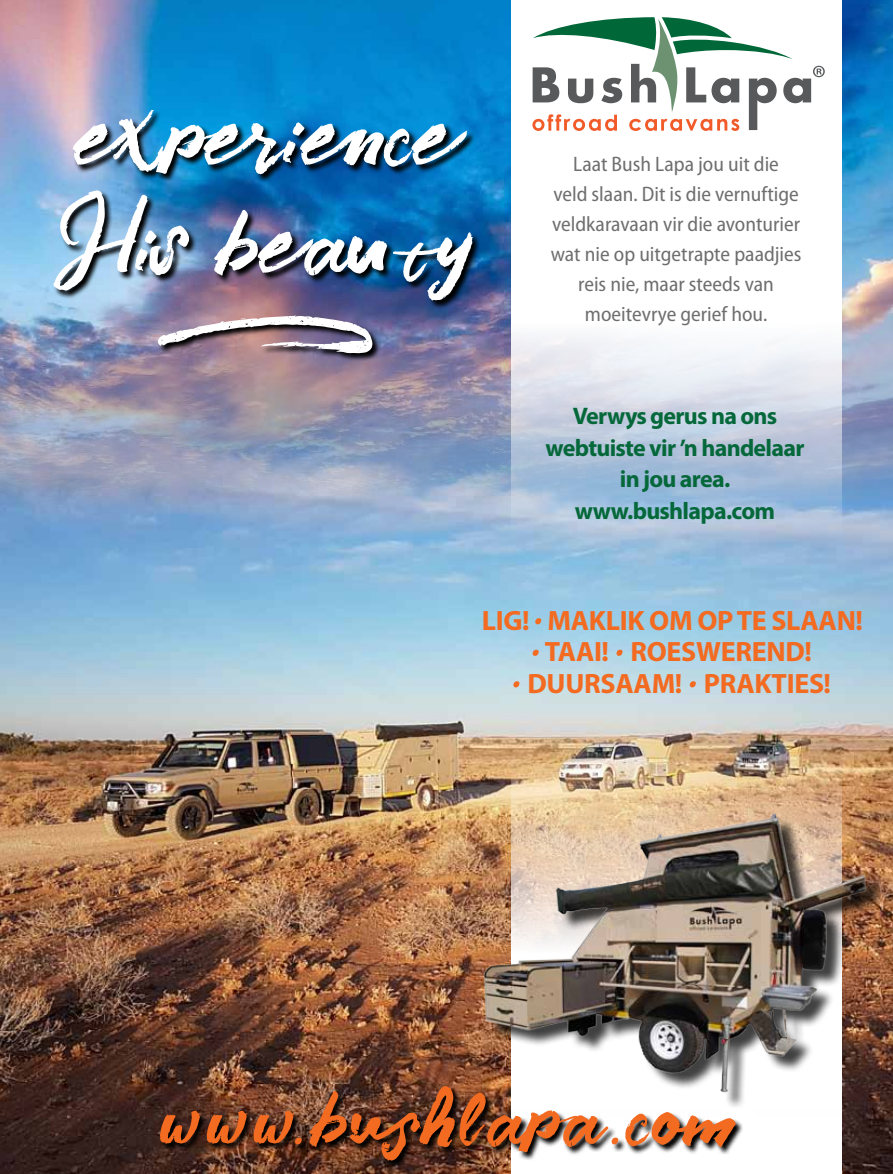
<style>
.page{position:relative;width:893px;height:1174px;background:#fff}
.page>*{position:absolute;margin:0;border:0;box-sizing:border-box;transform-origin:0 0}
.t1{font:147.9px "Bibest Extra";color:#fff}
.t2{font:900 98.85px "Bibest";color:#f36a21}
.t3{font:900 90px "Bibest";color:#f36a21}
.t4{font:700 28.05px "Myriad Pro";letter-spacing:-.01em;color:#f36a21}
.t5{font:700 24px/31.5px "Myriad Pro";letter-spacing:-.03em;color:#05683a;text-align:center}
.t6{font:semi-condensed 21px/30px "Myriad Pro";color:#6f6e6f;text-align:center}
</style>
<div class="page">
<img style="left:0;top:0;width:893px;height:203px">
<img style="left:0;top:203px;width:893px;height:971px">
<svg style="left:53px;top:190px;width:428px;height:119px;background:#616e9a"></svg>
<img style="left:53px;top:190px;width:420px;height:111px">
<svg style="left:73px;top:110px;width:403px;height:73px;background:#1677ba"></svg>
<img style="left:65px;top:109px;width:403px;height:65px">
<svg style="left:158px;top:315px;width:223px;height:47px;background:#735f71"></svg>
<img style="left:511px;top:735px;width:330px;height:439px">
<svg style="left:160px;top:1086px;width:584px;height:83px;background:#6d564c"></svg>
<div style="left:465px;top:816px;width:428px;height:302px;background:#000;opacity:.75"></div>
<img style="left:459px;top:807px;width:434px;height:295px">
<svg style="left:511px;top:0;width:330px;height:555px"></svg>
<svg style="left:532px;top:17px;width:293px;height:114px"></svg>
<h1 class="t1" style="left:159px;top:224px;width:216px">d</h1>
<p class="t6" style="left:551px;top:149px;width:252px">Laat Bush Lapa jou uit die<br>veld slaan. Dit is die vernuftige veldkaravaan vir die avonturier wat nie op uitgetrapte paadjies reis nie, maar steeds van moeitevrye gerief hou.</p>
<p class="t5" style="left:546px;top:399px;width:260px">Verwys gerus na ons webtuiste vir ’n handelaar in jou area. www.bushlapa.com</p>
<h3 class="t4" style="left:482px;top:602px;width:49px">Lig!</h3>
<h3 class="t3" style="left:535px;top:556px;width:25px">.</h3>
<h3 class="t4" style="left:547px;top:602px;width:317px">Maklik om op te slaan!</h3>
<h3 class="t3" style="left:533px;top:588px;width:25px">.</h3>
<h3 class="t4" style="left:545px;top:633px;width:66px">Taai!</h3>
<h3 class="t3" style="left:616px;top:588px;width:25px">.</h3>
<h3 class="t4" style="left:630px;top:633px;width:183px">Roeswerend!</h3>
<h3 class="t3" style="left:513px;top:619px;width:25px">.</h3>
<h3 class="t4" style="left:527px;top:665px;width:156px">Duursaam!</h3>
<h3 class="t3" style="left:690px;top:619px;width:25px">.</h3>
<h3 class="t4" style="left:704px;top:665px;width:129px">Prakties!</h3>
<h2 class="t2" style="left:155px;top:1069px;width:583px">www.bushlapa.com</h2>
</div>
